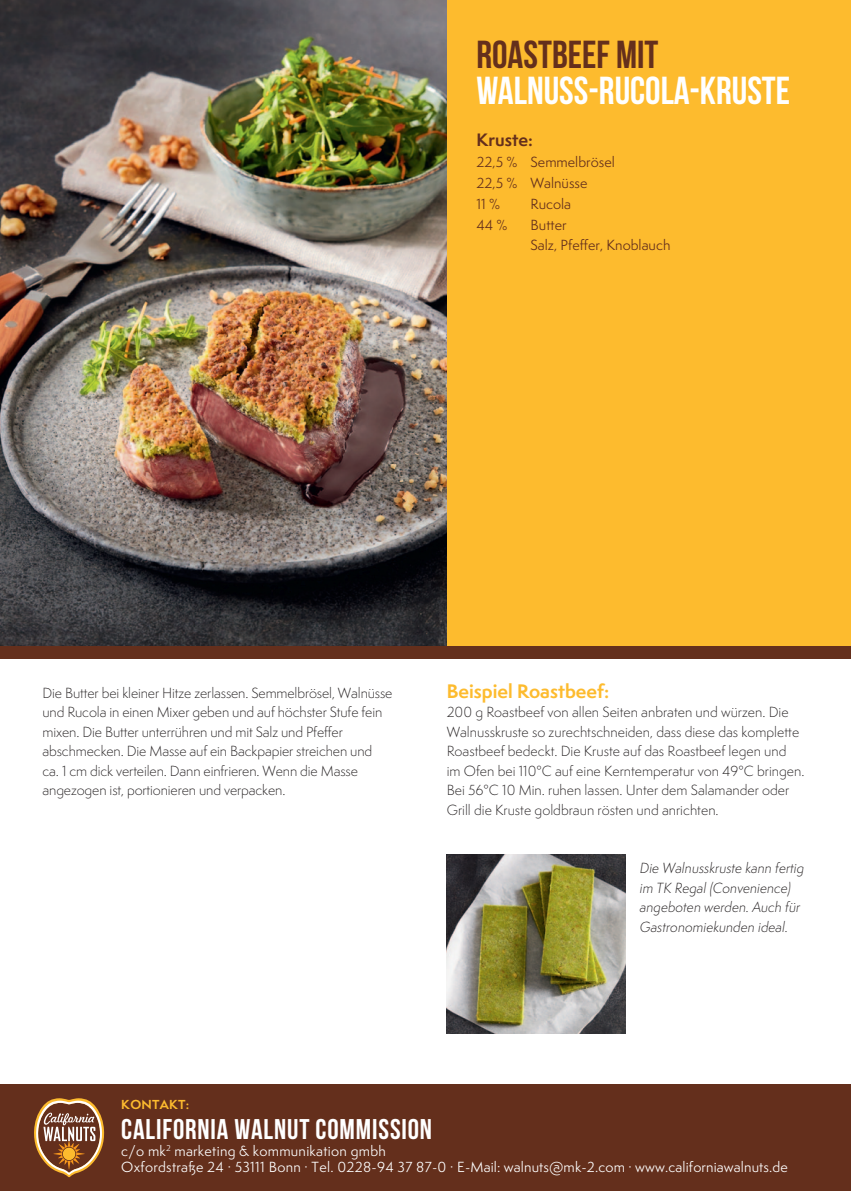
<style>
.page{position:relative;width:851px;height:1191px;background:#fff}
.page>*{position:absolute;margin:0;border:0;box-sizing:border-box;transform-origin:0 0}
.t1{font:700 39px "Bebas Neue";color:#fff}
.t2{font:700 39px "Bebas Neue";color:#642f1c}
.t3{font:700 28.5px "Bebas Neue";letter-spacing:.03em;color:#fff}
.Rezepttext___Subhead{font:700 18px "Semplicita Pro";color:#fdbb2e}
.Zutaten___Subhead{font:700 16.5px "Semplicita Pro";color:#642f1c}
.Rezepttext{font:300 13.5px/19.5px "Semplicita Pro";letter-spacing:-.005em;color:#231f20}
.t4{font:13.5px/16.5px "Semplicita Pro";letter-spacing:.02em;color:#fff}
.Rezepttext-2{font:italic 300 13.5px/19.5px "Semplicita Pro";color:#231f20}
.Zutaten{font:13.5px "Semplicita Pro";color:#642f1c}
.t5{font:700 12px "Semplicita Pro";letter-spacing:.02em;color:#fdbb2e}
</style>
<div class="page">
<div style="left:0;top:1084px;width:850px;height:107px;background:#642f1c"></div>
<svg style="left:34px;top:1098px;width:71px;height:79px"></svg>
<div style="left:0;top:0;width:850px;height:651px;background:#fdbb2e"></div>
<img style="left:0;top:0;width:446px;height:646px">
<div style="left:0;top:646px;width:850px;height:13px;background:#642f1c"></div>
<img style="left:446px;top:855px;width:179px;height:178px">
<p class="t2" style="left:476px;top:33px;width:183px">ROASTBEEF MIT</p>
<p class="t1" style="left:476px;top:69px;width:315px">WALNUSS-RUCOLA-KRUSTE</p>
<p class="Zutaten___Subhead" style="left:476px;top:128px;width:58px">Kruste:</p>
<p class="Zutaten" style="left:476px;top:153px;width:140px">22,5 % Semmelbrösel</p>
<p class="Zutaten" style="left:476px;top:173px;width:112px">22,5 % Walnüsse</p>
<p class="Zutaten" style="left:476px;top:194px;width:25px">11 %</p>
<p class="Zutaten" style="left:530px;top:194px;width:42px">Rucola</p>
<p class="Zutaten" style="left:476px;top:215px;width:33px">44 %</p>
<p class="Zutaten" style="left:530px;top:215px;width:38px">Butter</p>
<p class="Zutaten" style="left:530px;top:236px;width:141px">Salz, Pfeffer, Knoblauch</p>
<p class="Rezepttext" style="left:43px;top:683px;width:351px">Die Butter bei kleiner Hitze zerlassen. Semmelbrösel, Walnüsse und Rucola in einen Mixer geben und auf höchster Stufe fein mixen. Die Butter unterrühren und mit Salz und Pfeffer</p>
<p class="Rezepttext" style="left:43px;top:741px;width:331px">abschmecken. Die Masse auf ein Backpapier streichen und</p>
<p class="Rezepttext" style="left:43px;top:761px;width:317px">ca. 1 cm dick verteilen. Dann einfrieren. Wenn die Masse</p>
<p class="Rezepttext" style="left:43px;top:780px;width:244px">angezogen ist, portionieren und verpacken.</p>
<p class="Rezepttext___Subhead" style="left:446px;top:677px;width:164px">Beispiel Roastbeef:</p>
<p class="Rezepttext" style="left:446px;top:702px;width:354px">200 g Roastbeef von allen Seiten anbraten und würzen. Die<br>Walnusskruste so zurechtschneiden, dass diese das komplette<br>Roastbeef bedeckt. Die Kruste auf das Roastbeef legen und</p>
<p class="Rezepttext" style="left:446px;top:761px;width:359px">im Ofen bei 110°C auf eine Kerntemperatur von 49°C bringen.<br>Bei 56°C 10 Min. ruhen lassen. Unter dem Salamander oder<br>Grill die Kruste goldbraun rösten und anrichten.</p>
<p class="Rezepttext-2" style="left:639px;top:858px;width:166px">Die Walnusskruste kann fertig im TK Regal (Convenience) angeboten werden. Auch für<br>Gastronomiekunden ideal.</p>
<p class="t5" style="left:121px;top:1095px;width:69px">KONTAKT:</p>
<h2 class="t3" style="left:121px;top:1113px;width:312px">CALIFORNIA WALNUT COMMISSION</h2>
<p class="t4" style="left:121px;top:1142px;width:668px">c/o mk<sup>2</sup> marketing &amp; kommunikation gmbh<br>Oxfordstraße 24 · 53111 Bonn · Tel. 0228-94 37 87-0 · E-Mail: walnuts@mk-2.com · www.californiawalnuts.de</p>
</div>
